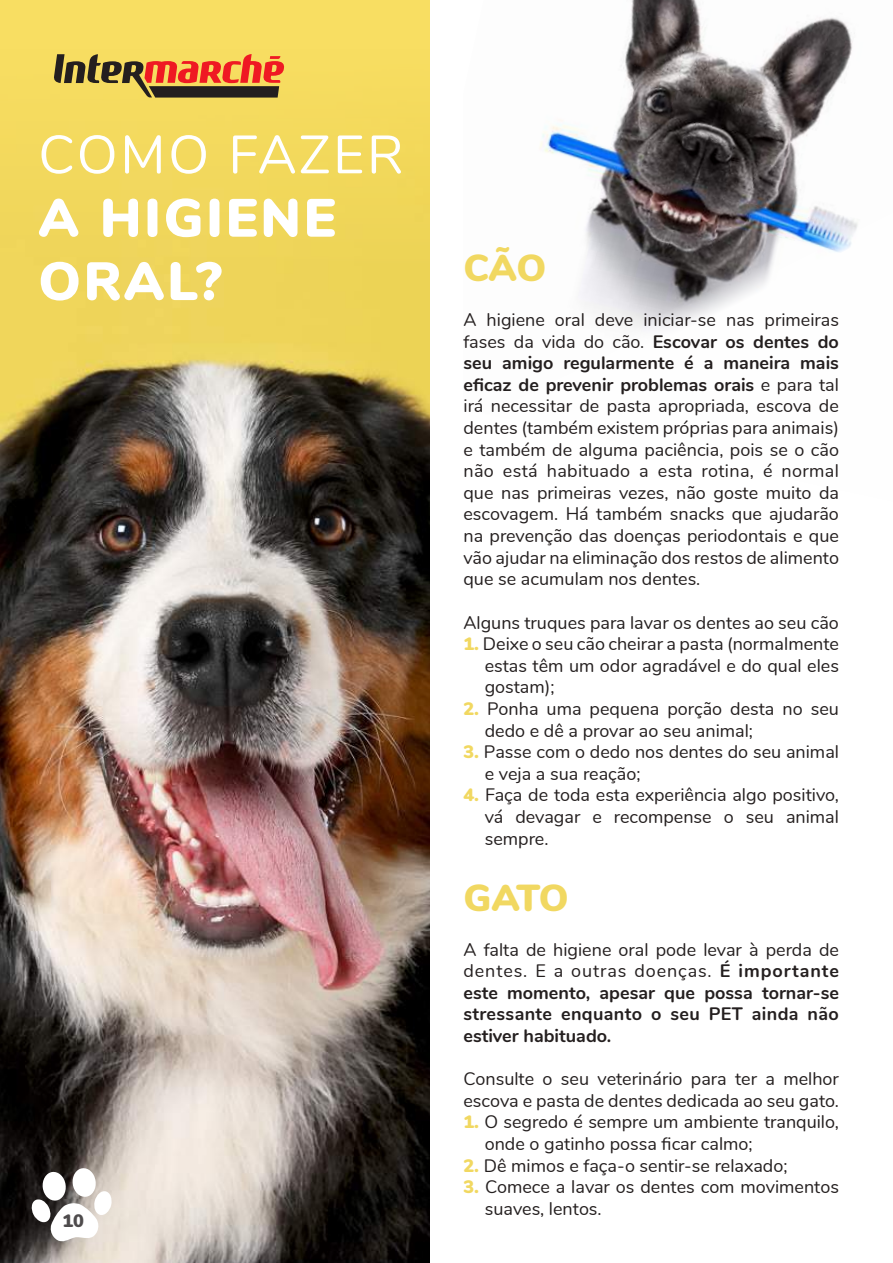
<style>
.page{position:relative;width:893px;height:1263px;background:#fff}
.page>*{position:absolute;margin:0;border:0;box-sizing:border-box;transform-origin:0 0}
.t1{font:900 53.7px/63.3px "Nunito";color:#fff}
.t2{font:53.7px "Nunito";letter-spacing:.04em;color:#fff}
.t3{font:900 37.5px "Nunito";color:#f1d861}
.t4{font:18px/21.6px "Nunito";color:#241f1f}
.t5{font:700 18px/21.6px "Nunito";color:#241f1f;text-align:justify}
.t6{font:900 18px "Nunito";color:#4e4b4c}
.s1{font-weight:700}
.s2{font-weight:900;color:#f1d861}
.s3{font-weight:400}
</style>
<div class="page">
<div style="left:0;top:0;width:429px;height:1263px;background:#f8de62"></div>
<img style="left:0;top:179px;width:429px;height:1084px">
<img style="left:540px;top:0;width:318px;height:330px">
<svg style="left:31px;top:1167px;width:82px;height:76px;background:#b9b6b3"></svg>
<svg style="left:54px;top:54px;width:231px;height:44px"></svg>
<h1 class="t2" style="left:38px;top:115px;width:367px">COM O FAZER</h1>
<h1 class="t1" style="left:38px;top:183px;width:96px">A HIGIENE<br>ORAL</h1>
<h1 class="t1" style="left:196px;top:247px;width:27px">?</h1>
<p class="t6" style="left:62px;top:1207px;width:23px">10</p>
<h2 class="t3" style="left:463px;top:240px;width:54px">CÃO</h2>
<p class="t4" style="left:463px;top:308px;width:377px;text-align:justify">A higiene oral deve iniciar-se nas primeiras fases da vida do cão. <span class="s1">Escovar os dentes do seu amigo regularmente é a maneira mais eficaz de prevenir problemas orais</span> e para tal irá necessitar de pasta apropriada, escova de dentes (também existem próprias para animais) e também de alguma paciência, pois se o cão não está habituado a esta rotina, é normal que nas primeiras vezes, não goste muito da escovagem. Há também snacks que ajudarão na prevenção das doenças periodontais e que vão ajudar na eliminação dos restos de alimento que se acumulam nos dentes.</p>
<p class="t4" style="left:463px;top:610px;width:377px">Alguns truques para lavar os dentes ao seu cão</p>
<p class="t4" style="left:485px;top:632px;width:356px;text-align:justify;text-indent:-21px"><span class="s2">1.</span> Deixe o seu cão cheirar a pasta (normalmente estas têm um odor agradável e do qual eles gostam);</p>
<p class="t4" style="left:485px;top:697px;width:356px;text-indent:-21px"><span class="s2">2.</span> Ponha uma pequena porção desta no seu dedo e dê a provar ao seu animal;</p>
<p class="t4" style="left:485px;top:740px;width:356px;text-indent:-21px"><span class="s2">3.</span> Passe com o dedo nos dentes do seu animal e veja a sua reação;</p>
<p class="t4" style="left:485px;top:783px;width:356px;text-align:justify;text-indent:-21px"><span class="s2">4.</span> Faça de toda esta experiência algo positivo, vá devagar e recompense o seu animal sempre.</p>
<h2 class="t3" style="left:463px;top:870px;width:27px">GATO</h2>
<p class="t5" style="left:463px;top:937px;width:377px"><span class="s3">A falta de higiene oral pode levar à perda de dentes. E a outras doenças.</span> É importante este momento, apesar que possa tornar-se stressante enquanto o seu PET ainda não estiver habituado.</p>
<p class="t4" style="left:463px;top:1067px;width:377px">Consulte o seu veterinário para ter a melhor escova e pasta de dentes dedicada ao seu gato.</p>
<p class="t4" style="left:485px;top:1110px;width:356px;text-indent:-21px"><span class="s2">1.</span> O segredo é sempre um ambiente tranquilo, onde o gatinho possa ficar calmo;</p>
<p class="t4" style="left:463px;top:1153px;width:325px"><span class="s2">2.</span> Dê mimos e faça-o sentir-se relaxado;</p>
<p class="t4" style="left:485px;top:1175px;width:356px;text-indent:-21px"><span class="s2">3.</span> Comece a lavar os dentes com movimentos suaves, lentos.</p>
</div>
